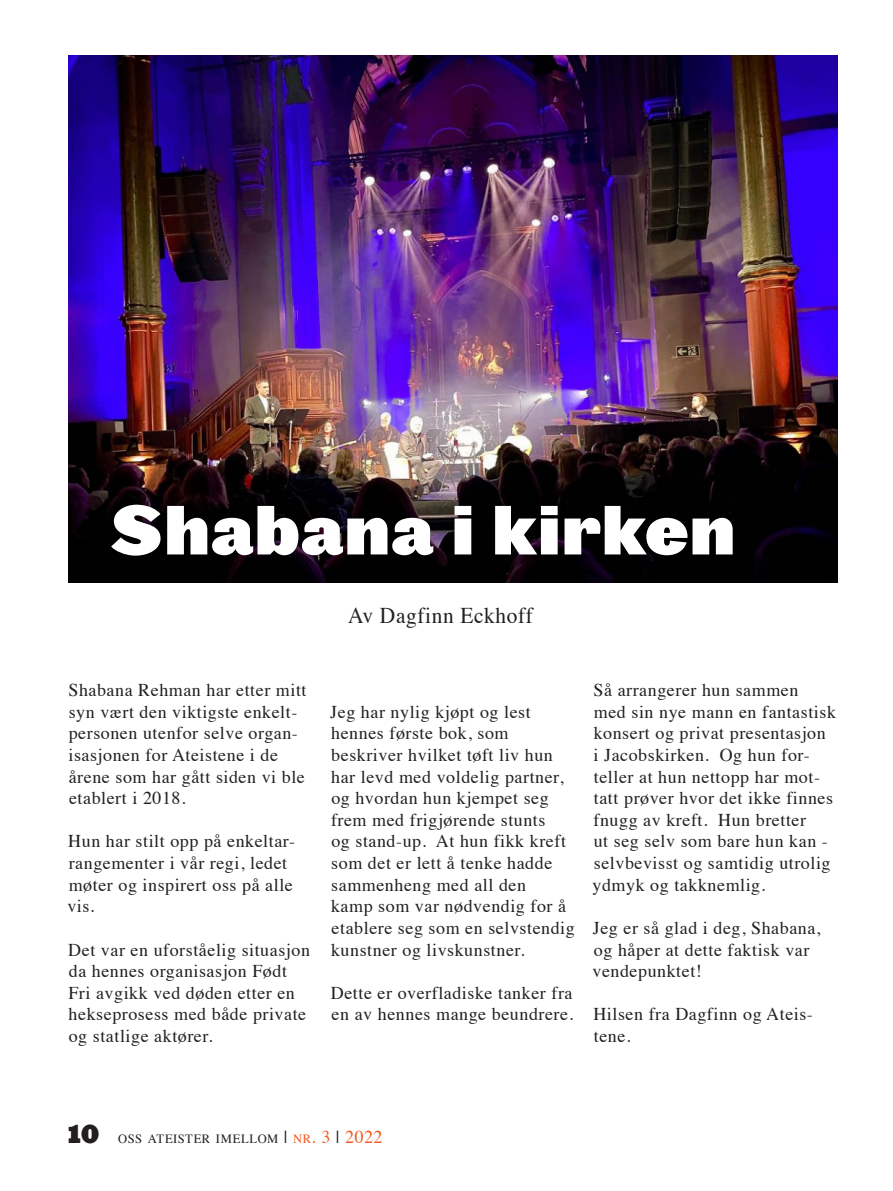
<style>
.page{position:relative;width:893px;height:1191px;background:#fff}
.page>*{position:absolute;margin:0;border:0;box-sizing:border-box;transform-origin:0 0}
.Tittel{font:66px "Leviathan HTF Black";letter-spacing:.03em;color:#fff;scale:.95 1}
.Ingress{font:22.5px "Times";letter-spacing:.03em;color:#231f20;scale:.95 1}
.Brødtekst{font:18px/21.6px "Times";letter-spacing:.03em;color:#231f20}
.t1{font:12.6px "Times";letter-spacing:.045em;color:#231f20}
.s1{font-family:"Ziggurat HTF Black";font-size:24px}
.s2{font-size:18px}
.s3{color:#f15921}
.s4{font-size:18px;color:#f15921}
</style>
<div class="page">
<img style="left:68px;top:55px;width:770px;height:528px">
<p class="Tittel" style="left:111px;top:487px;width:658px">Shabana i kirken</p>
<p class="Ingress" style="left:348px;top:594px;width:196px">Av Dagfinn Eckhoff</p>
<p class="Brødtekst" style="left:68px;top:678px;width:240px">Shabana Rehman har etter mitt syn vært den viktigste enkelt&shy;personen utenfor selve organ&shy;isasjonen for Ateistene i de årene som har gått siden vi ble etablert i 2018.</p>
<p class="Brødtekst" style="left:67px;top:829px;width:229px">Hun har stilt opp på enkeltar&shy;rangementer i vår regi, ledet møter og inspirert oss på alle vis.</p>
<p class="Brødtekst" style="left:68px;top:937px;width:243px">Det var en uforståelig situasjon da hennes organisasjon Født<br>Fri avgikk ved døden etter en hekseprosess med både private og statlige aktører.</p>
<p class="Brødtekst" style="left:330px;top:699px;width:246px">Jeg har nylig kjøpt og lest hennes første bok, som beskriver hvilket tøft liv hun har levd med voldelig partner, og hvordan hun kjempet seg frem med frigjørende stunts<br>og stand-up. At hun fikk kreft som det er lett å tenke hadde sammenheng med all den<br>kamp som var nødvendig for å etablere seg som en selvstendig kunstner og livskunstner.</p>
<p class="Brødtekst" style="left:331px;top:980px;width:244px">Dette er overfladiske tanker fra en av hennes mange beundrere.</p>
<p class="Brødtekst" style="left:593px;top:678px;width:245px">Så arrangerer hun sammen<br>med sin nye mann en fantastisk konsert og privat presentasjon<br>i Jacobskirken. Og hun for&shy;teller at hun nettopp har mot&shy;tatt prøver hvor det ikke finnes fnugg av kreft. Hun bretter<br>ut seg selv som bare hun kan - selvbevisst og samtidig utrolig ydmyk og takknemlig.</p>
<p class="Brødtekst" style="left:592px;top:915px;width:229px">Jeg er så glad i deg, Shabana, og håper at dette faktisk var vendepunktet!</p>
<p class="Brødtekst" style="left:593px;top:1002px;width:221px">Hilsen fra Dagfinn og Ateis&shy;tene.</p>
<p class="t1" style="left:68px;top:1127px;width:316px"><span class="s1">10</span> OSS ATEISTER IMELLOM <span class="s2">|</span> <span class="s3">NR</span><span class="s4">. 3</span> <span class="s2">|</span> <span class="s4">2022</span></p>
</div>
